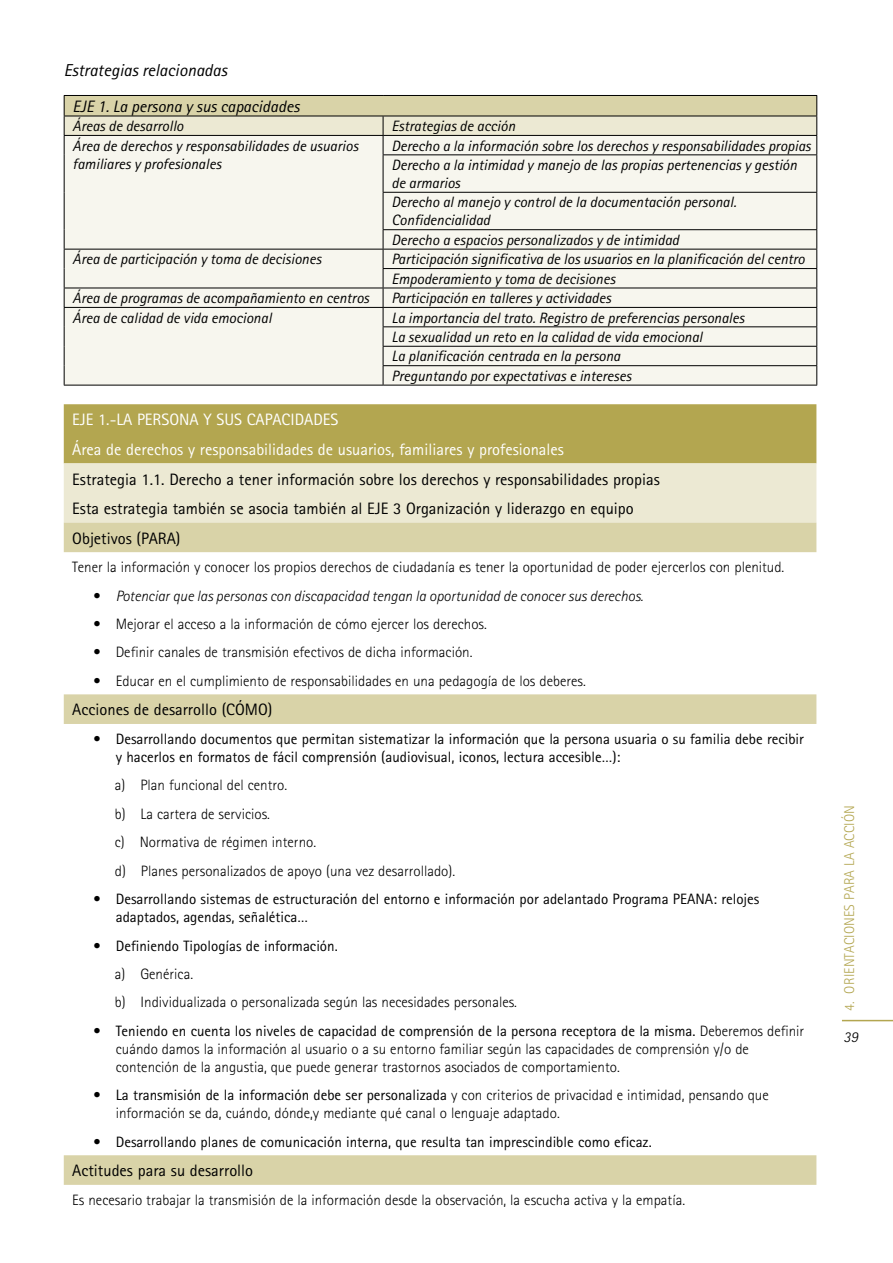
<style>
.page{position:relative;width:893px;height:1263px;background:#fff}
.page>*{position:absolute;margin:0;border:0;box-sizing:border-box;transform-origin:0 0}
.t1{font:italic 17.25px "Rotis Sans Serif";color:#000}
.t2{font:16.5px/29.5px "Rotis Sans Serif";color:#000}
.t3{font:16.5px/29.5px "Rotis Sans Serif";color:#fff}
.t4{font:italic 16.5px "Rotis Sans Serif";color:#000}
.t5{font:300 15px/28.5px "Rotis Sans Serif";color:#000}
.t6{font:italic 15px/19.4px "Rotis Sans Serif";color:#000}
.t7{font:15px/18px "Rotis Sans Serif";color:#000}
.t8{font:italic 300 15px "Rotis Sans Serif";color:#000}
.t9{font:300 14.25px "Rotis Sans Serif";letter-spacing:.01em;color:#b3a650}
.s1{font-style:normal}
.s2{font-weight:300}
.s3{font-weight:400}
</style>
<div class="page">
<hr style="left:842px;top:1020px;width:51px;height:1px;background:#b3a650">
<div style="left:65px;top:155px;width:751px;height:230px;background:#f7f6ee"></div>
<hr style="left:64px;top:95px;width:319px;height:1px;background:#000">
<hr style="left:383px;top:95px;width:434px;height:1px;background:#000">
<svg style="left:64px;top:96px;width:753px;height:59px;background:#e0ddc5"></svg>
<hr style="left:64px;top:155px;width:1px;height:37px;background:#000">
<hr style="left:383px;top:154px;width:434px;height:1px;background:#000">
<hr style="left:383px;top:155px;width:1px;height:37px;background:#000">
<hr style="left:816px;top:155px;width:1px;height:37px;background:#000">
<hr style="left:64px;top:192px;width:1px;height:38px;background:#000">
<hr style="left:383px;top:192px;width:434px;height:1px;background:#000">
<hr style="left:383px;top:193px;width:1px;height:36px;background:#000">
<hr style="left:816px;top:193px;width:1px;height:36px;background:#000">
<hr style="left:383px;top:229px;width:434px;height:1px;background:#000">
<hr style="left:64px;top:249px;width:319px;height:1px;background:#000">
<hr style="left:383px;top:249px;width:434px;height:1px;background:#000">
<hr style="left:383px;top:268px;width:434px;height:1px;background:#000">
<hr style="left:64px;top:288px;width:319px;height:1px;background:#000">
<hr style="left:383px;top:288px;width:434px;height:1px;background:#000">
<hr style="left:64px;top:307px;width:319px;height:1px;background:#000">
<hr style="left:383px;top:307px;width:434px;height:1px;background:#000">
<hr style="left:383px;top:326px;width:434px;height:1px;background:#000">
<hr style="left:383px;top:346px;width:434px;height:1px;background:#000">
<svg style="left:64px;top:230px;width:1px;height:155px"></svg>
<hr style="left:383px;top:365px;width:434px;height:1px;background:#000">
<svg style="left:383px;top:230px;width:1px;height:155px"></svg>
<svg style="left:816px;top:230px;width:1px;height:155px"></svg>
<hr style="left:64px;top:385px;width:319px;height:1px;background:#000">
<hr style="left:383px;top:385px;width:434px;height:1px;background:#000">
<div style="left:64px;top:404px;width:752px;height:59px;background:#b3a650"></div>
<div style="left:64px;top:463px;width:752px;height:60px;background:#ece9d3"></div>
<svg style="left:64px;top:523px;width:752px;height:662px"></svg>
<p class="t1" style="left:64px;top:60px;width:165px">Estrategias relacionadas</p>
<p class="t4" style="left:73px;top:96px;width:228px">EJE 1. La persona y sus capacidades</p>
<p class="t6" style="left:73px;top:117px;width:112px">Áreas de desarrollo</p>
<p class="t6" style="left:392px;top:117px;width:125px">Estrategias de acción</p>
<p class="t6" style="left:73px;top:137px;width:287px;line-height:18px">Área de derechos y responsabilidades de usuarios familiares y profesionales</p>
<p class="t6" style="left:392px;top:136px;width:421px">Derecho a la información sobre los derechos y responsabilidades propias<br>Derecho a la intimidad y manejo de las propias pertenencias y gestión</p>
<p class="t6" style="left:392px;top:173px;width:346px">de armarios<br>Derecho al manejo y control de la documentación personal.</p>
<p class="t6" style="left:392px;top:211px;width:289px">Confidencialidad<br>Derecho a espacios personalizados y de intimidad</p>
<p class="t6" style="left:73px;top:250px;width:250px">Área de participación y toma de decisiones</p>
<p class="t6" style="left:392px;top:250px;width:415px">Participación significativa de los usuarios en la planificación del centro<br>Empoderamiento y toma de decisiones</p>
<p class="t6" style="left:73px;top:289px;width:298px">Área de programas de acompañamiento en centros</p>
<p class="t6" style="left:392px;top:289px;width:221px">Participación en talleres y actividades</p>
<p class="t6" style="left:73px;top:308px;width:200px">Área de calidad de vida emocional</p>
<p class="t6" style="left:392px;top:308px;width:354px">La importancia del trato. Registro de preferencias personales La sexualidad un reto en la calidad de vida emocional<br>La planificación centrada en la persona<br>Preguntando por expectativas e intereses</p>
<p class="t3" style="left:72px;top:405px;width:493px">EJE 1.-LA PERSONA Y SUS CAPACIDADES<br>Área de derechos y responsabilidades de usuarios, familiares y profesionales</p>
<p class="t2" style="left:72px;top:464px;width:589px">Estrategia 1.1. Derecho a tener información sobre los derechos y responsabilidades propias<br>Esta estrategia también se asocia también al EJE 3 Organización y liderazgo en equipo<br>Objetivos (PARA)</p>
<p class="t5" style="left:72px;top:553px;width:714px">Tener la información y conocer los propios derechos de ciudadanía es tener la oportunidad de poder ejercerlos con plenitud.</p>
<p class="t8" style="left:94px;top:587px;width:551px"><span class="s1">•</span> Potenciar que las personas con discapacidad tengan la oportunidad de conocer sus derechos.</p>
<p class="t5" style="left:93px;top:610px;width:395px">• Mejorar el acceso a la información de cómo ejercer los derechos.</p>
<p class="t5" style="left:93px;top:638px;width:381px">• Definir canales de transmisión efectivos de dicha información.</p>
<p class="t5" style="left:93px;top:667px;width:494px">• Educar en el cumplimiento de responsabilidades en una pedagogía de los deberes.</p>
<p class="t2" style="left:72px;top:695px;width:202px">Acciones de desarrollo (CÓMO)</p>
<p class="t7" style="left:116px;top:730px;width:690px;text-indent:-22px"><span class="s2">•</span> Desarrollando documentos que permitan sistematizar la información que la persona usuaria o su familia debe recibir y hacerlos en formatos de fácil comprensión (audiovisual, iconos, lectura accesible…):</p>
<p class="t5" style="left:115px;top:771px;width:342px">a) Plan funcional del centro.<br>b) La cartera de servicios.<br>c) Normativa de régimen interno.<br>d) Planes personalizados de apoyo (una vez desarrollado).</p>
<p class="t7" style="left:116px;top:890px;width:645px;text-indent:-22px"><span class="s2">•</span> Desarrollando sistemas de estructuración del entorno e información por adelantado Programa PEANA: relojes adaptados, agendas, señalética…</p>
<p class="t5" style="left:115px;top:931px;width:404px;text-indent:-21px">• <span class="s3">Definiendo Tipologías de información.<br></span>a) Genérica.<br>b) Individualizada o personalizada según las necesidades personales.</p>
<p class="t5" style="left:116px;top:1022px;width:690px;line-height:18px;text-indent:-22px">• <span class="s3">Teniendo en cuenta los niveles de capacidad de comprensión de la persona receptora de la misma.</span> Deberemos definir cuándo damos la información al usuario o a su entorno familiar según las capacidades de comprensión y/o de contención de la angustia, que puede generar trastornos asociados de comportamiento.</p>
<p class="t5" style="left:116px;top:1086px;width:654px;line-height:18px;text-indent:-22px">• <span class="s3">La transmisión de la información debe ser personalizada</span> y con criterios de privacidad e intimidad, pensando que información se da, cuándo, dónde,y mediante qué canal o lenguaje adaptado.</p>
<p class="t7" style="left:94px;top:1132px;width:560px"><span class="s2">•</span> Desarrollando planes de comunicación interna, que resulta tan imprescindible como eficaz.</p>
<p class="t2" style="left:72px;top:1156px;width:182px">Actitudes para su desarrollo</p>
<p class="t5" style="left:72px;top:1185px;width:614px">Es necesario trabajar la transmisión de la información desde la observación, la escucha activa y la empatía.</p>
<p class="t9" style="left:841px;top:1010px;width:205px;rotate:-90deg">4. ORIENTACION ES PARA LA ACCIÓN</p>
<p class="t8" style="left:843px;top:1028px;width:16px">39</p>
</div>
